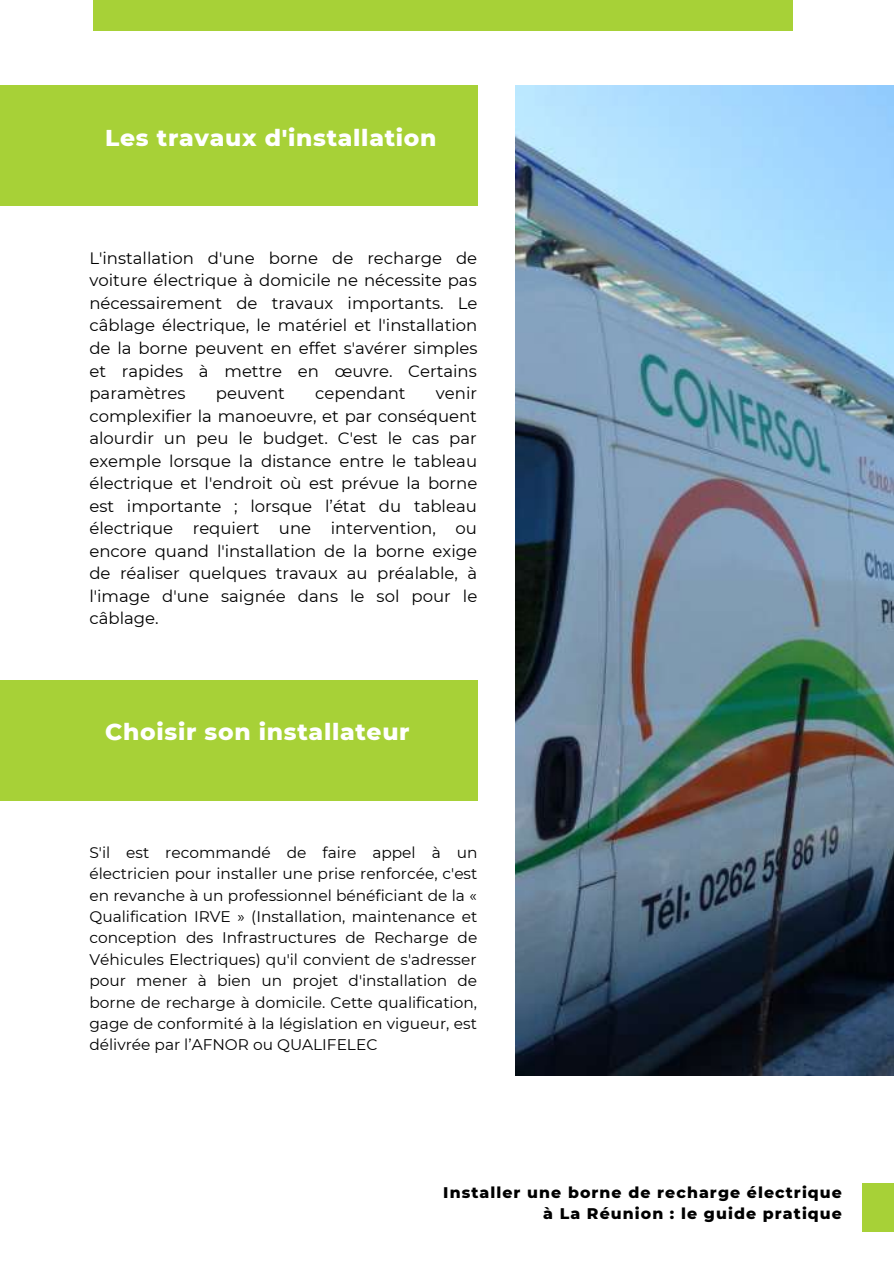
<style>
.page{position:relative;width:894px;height:1264px;background:#fff}
.page>*{position:absolute;margin:0;border:0;box-sizing:border-box;transform-origin:0 0}
.t1{font:800 23.4px "Montserrat";letter-spacing:.03em;color:#fff}
.t2{font:16.5px/22.5px "Montserrat";color:#000;text-align:justify}
.t3{font:800 15.75px/21.5px "Montserrat";letter-spacing:.07em;color:#000;text-align:right}
.t4{font:15.45px/21.5px "Montserrat";color:#000;text-align:justify}
</style>
<div class="page">
<div style="left:862px;top:1183px;width:31px;height:48px;background:#a7d137"></div>
<img style="left:515px;top:85px;width:378px;height:990px">
<div style="left:0;top:85px;width:477px;height:121px;background:#a7d137"></div>
<div style="left:93px;top:0;width:699px;height:31px;background:#a7d137"></div>
<div style="left:0;top:680px;width:477px;height:120px;background:#a7d137"></div>
<h1 class="t1" style="left:105px;top:123px;width:332px">Les travaux d'installation</h1>
<p class="t2" style="left:89px;top:247px;width:389px">L'installation d'une borne de recharge de voiture électrique à domicile ne nécessite pas nécessairement de travaux importants. Le câblage électrique, le matériel et l'installation de la borne peuvent en effet s'avérer simples et rapides à mettre en œuvre. Certains paramètres</p>
<p class="t2" style="left:89px;top:382px;width:389px;text-indent:346px">venir complexifier la manoeuvre, et par conséquent alourdir un peu le budget. C'est le cas par exemple lorsque la distance entre le tableau électrique et l'endroit où est prévue la borne est importante ; lorsque l’état du tableau électrique requiert une intervention, ou encore quand l'installation de la borne exige de réaliser quelques travaux au préalable, à l'image d'une saignée dans le sol pour le câblage.</p>
<p class="t2" style="left:216px;top:382px;width:71px">peuvent</p>
<p class="t2" style="left:315px;top:382px;width:92px">cependant</p>
<h1 class="t1" style="left:105px;top:717px;width:306px">Choisir son installateur</h1>
<p class="t4" style="left:89px;top:841px;width:389px">S'il est recommandé de faire appel à un électricien pour installer une prise renforcée, c'est en revanche à un professionnel bénéficiant de la « Qualification IRVE » (Installation, maintenance et conception des Infrastructures de Recharge de Véhicules Electriques) qu'il convient de s'adresser pour mener à bien un projet d'installation de borne de recharge à domicile. Cette qualification, gage de conformité à la législation en vigueur, est délivrée par l’AFNOR ou QUALIFELEC</p>
<p class="t3" style="left:443px;top:1181px;width:400px">Installer une borne de recharge électrique à La Réunion : le guide pratique</p>
</div>
